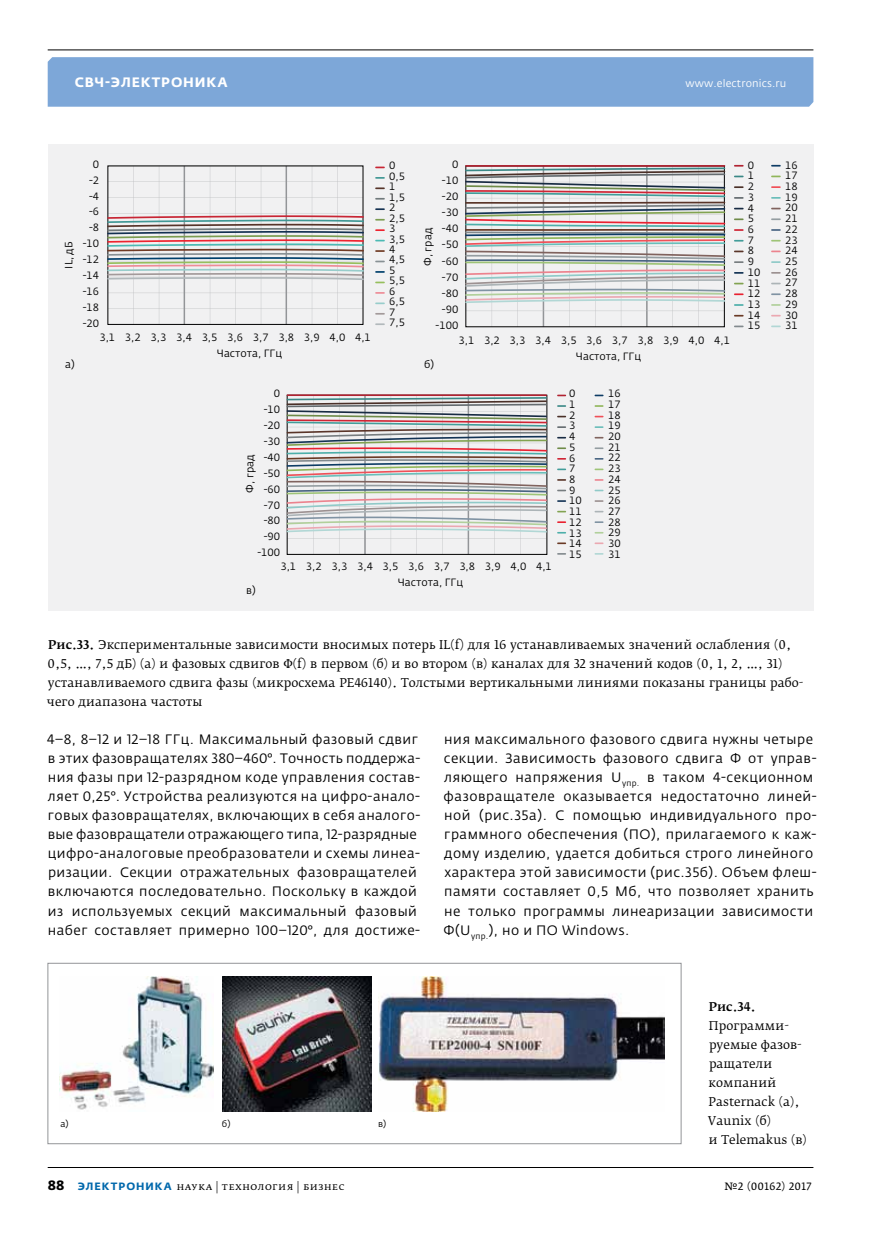
<style>
.page{position:relative;width:881px;height:1234px;background:#fff}
.page>*{position:absolute;margin:0;border:0;box-sizing:border-box;transform-origin:0 0}
.t1{font:13.5px/19px "Fedra Sans Pro";letter-spacing:.035em;color:#000}
.t2{font:700 13.5px "Fedra Sans Alt Pro";letter-spacing:.06em;color:#fff}
.t3{font:12px/19px "Fedra Serif B Pro";letter-spacing:.005em;color:#000}
.t4{font:500 12px "Fedra Serif B Pro";color:#000}
.t5{font:10.5px/10.6px "Fedra Sans Pro";color:#000}
.t6{font:10.5px "Fedra Serif B Pro";letter-spacing:.035em;color:#000}
.t7{font:10.5px "Fedra Sans Pro";letter-spacing:.015em;color:#fff}
.t8{font:10.5px "Fedra Serif A Pro";letter-spacing:.035em;color:#000}
.t9{font:9px "Fedra Sans Pro";color:#000}
.s1{font-weight:500}
.s2{font-family:"Fedra Sans Pro";font-weight:700;font-size:13.5px}
.s3{font-family:"Fedra Sans Alt Pro";font-weight:700;color:#0068ac}
</style>
<div class="page">
<div style="left:48px;top:57px;width:765px;height:50px;background:#7da7d8"></div>
<hr style="left:48px;top:49px;width:765px;height:1px;background:#000">
<hr style="left:48px;top:1166px;width:765px;height:1px;background:#000">
<div style="left:48px;top:145px;width:765px;height:465px;background:#f1f1f2"></div>
<svg style="left:107px;top:165px;width:617px;height:390px"></svg>
<img style="left:107px;top:215px;width:257px;height:65px">
<svg style="left:375px;top:166px;width:9px;height:2px"></svg>
<svg style="left:375px;top:177px;width:9px;height:2px"></svg>
<svg style="left:375px;top:187px;width:9px;height:2px"></svg>
<svg style="left:375px;top:208px;width:9px;height:2px"></svg>
<svg style="left:375px;top:229px;width:9px;height:2px"></svg>
<svg style="left:375px;top:250px;width:9px;height:2px"></svg>
<svg style="left:375px;top:260px;width:9px;height:2px"></svg>
<svg style="left:375px;top:271px;width:9px;height:2px"></svg>
<svg style="left:375px;top:281px;width:9px;height:2px"></svg>
<svg style="left:375px;top:292px;width:9px;height:2px"></svg>
<svg style="left:375px;top:302px;width:9px;height:2px"></svg>
<svg style="left:375px;top:323px;width:9px;height:2px"></svg>
<img style="left:465px;top:165px;width:260px;height:138px">
<svg style="left:734px;top:186px;width:9px;height:2px"></svg>
<svg style="left:734px;top:197px;width:9px;height:2px"></svg>
<svg style="left:734px;top:218px;width:9px;height:2px"></svg>
<svg style="left:734px;top:229px;width:9px;height:2px"></svg>
<svg style="left:734px;top:250px;width:9px;height:2px"></svg>
<svg style="left:734px;top:261px;width:9px;height:2px"></svg>
<svg style="left:734px;top:272px;width:9px;height:2px"></svg>
<svg style="left:734px;top:293px;width:9px;height:2px"></svg>
<svg style="left:734px;top:304px;width:9px;height:2px"></svg>
<svg style="left:734px;top:325px;width:9px;height:2px"></svg>
<svg style="left:771px;top:175px;width:9px;height:2px"></svg>
<svg style="left:771px;top:186px;width:9px;height:2px"></svg>
<svg style="left:771px;top:197px;width:9px;height:2px"></svg>
<svg style="left:771px;top:218px;width:9px;height:2px"></svg>
<svg style="left:771px;top:229px;width:9px;height:2px"></svg>
<svg style="left:771px;top:250px;width:9px;height:2px"></svg>
<svg style="left:771px;top:261px;width:9px;height:2px"></svg>
<svg style="left:771px;top:282px;width:9px;height:2px"></svg>
<svg style="left:771px;top:293px;width:9px;height:2px"></svg>
<svg style="left:771px;top:304px;width:9px;height:2px"></svg>
<svg style="left:771px;top:325px;width:9px;height:2px"></svg>
<img style="left:286px;top:394px;width:260px;height:138px">
<svg style="left:557px;top:394px;width:9px;height:2px"></svg>
<svg style="left:557px;top:405px;width:9px;height:2px"></svg>
<svg style="left:557px;top:415px;width:9px;height:2px"></svg>
<svg style="left:557px;top:426px;width:9px;height:2px"></svg>
<svg style="left:557px;top:447px;width:9px;height:2px"></svg>
<svg style="left:557px;top:468px;width:9px;height:2px"></svg>
<svg style="left:557px;top:489px;width:9px;height:2px"></svg>
<svg style="left:557px;top:500px;width:9px;height:2px"></svg>
<svg style="left:557px;top:510px;width:9px;height:2px"></svg>
<svg style="left:557px;top:521px;width:9px;height:2px"></svg>
<svg style="left:557px;top:542px;width:9px;height:2px"></svg>
<svg style="left:594px;top:394px;width:9px;height:2px"></svg>
<svg style="left:594px;top:405px;width:9px;height:2px"></svg>
<svg style="left:594px;top:415px;width:9px;height:2px"></svg>
<svg style="left:594px;top:426px;width:9px;height:2px"></svg>
<svg style="left:594px;top:447px;width:9px;height:2px"></svg>
<svg style="left:594px;top:468px;width:9px;height:2px"></svg>
<svg style="left:594px;top:489px;width:9px;height:2px"></svg>
<svg style="left:594px;top:500px;width:9px;height:2px"></svg>
<svg style="left:594px;top:510px;width:9px;height:2px"></svg>
<svg style="left:594px;top:521px;width:9px;height:2px"></svg>
<svg style="left:594px;top:542px;width:9px;height:2px"></svg>
<div style="left:48px;top:962px;width:633px;height:181px;border:1px solid #939598"></div>
<img style="left:60px;top:976px;width:153px;height:134px">
<img style="left:222px;top:976px;width:149px;height:134px">
<img style="left:379px;top:976px;width:284px;height:134px">
<p class="t2" style="left:75px;top:74px;width:154px">СВЧ-электроника</p>
<p class="t7" style="left:685px;top:77px;width:102px">www.electronics.ru</p>
<p class="t5" style="left:63px;top:268px;width:29px;rotate:-90deg">IL, дБ</p>
<p class="t5" style="left:65px;top:359px;width:11px">а)</p>
<p class="t5" style="left:93px;top:159px;width:8px">0</p>
<p class="t5" style="left:89px;top:175px;width:12px">-2</p>
<p class="t5" style="left:89px;top:190px;width:12px">-4</p>
<p class="t5" style="left:89px;top:206px;width:12px">-6</p>
<p class="t5" style="left:89px;top:222px;width:12px">-8</p>
<p class="t5" style="left:83px;top:238px;width:18px">-10</p>
<p class="t5" style="left:83px;top:254px;width:18px">-12</p>
<p class="t5" style="left:83px;top:270px;width:18px">-14</p>
<p class="t5" style="left:83px;top:286px;width:18px">-16</p>
<p class="t5" style="left:83px;top:301px;width:18px">-18</p>
<p class="t5" style="left:83px;top:317px;width:18px">-20</p>
<p class="t5" style="left:389px;top:160px;width:17px">0<br>0,5<br>1<br>1,5<br>2<br>2,5<br>3<br>3,5<br>4<br>4,5<br>5<br>5,5<br>6<br>6,5<br>7<br>7,5</p>
<p class="t5" style="left:452px;top:159px;width:8px">0</p>
<p class="t5" style="left:747px;top:160px;width:14px">0<br>1<br>2<br>3<br>4<br>5<br>6<br>7<br>8<br>9<br>10<br>11<br>12<br>13<br>14<br>15</p>
<p class="t5" style="left:784px;top:160px;width:14px;text-align:justify">16<br>17<br>18<br>19<br>20<br>21<br>22<br>23<br>24<br>25<br>26<br>27<br>28<br>29<br>30<br>31</p>
<p class="t5" style="left:442px;top:175px;width:18px">-10</p>
<p class="t5" style="left:442px;top:191px;width:18px">-20</p>
<p class="t5" style="left:442px;top:207px;width:18px">-30</p>
<p class="t5" style="left:442px;top:223px;width:18px">-40</p>
<p class="t5" style="left:422px;top:266px;width:39px;rotate:-90deg">Ф, град</p>
<p class="t5" style="left:442px;top:239px;width:18px">-50</p>
<p class="t5" style="left:442px;top:255px;width:18px">-60</p>
<p class="t5" style="left:442px;top:271px;width:18px">-70</p>
<p class="t5" style="left:442px;top:288px;width:18px">-80</p>
<p class="t5" style="left:442px;top:304px;width:18px">-90</p>
<p class="t5" style="left:435px;top:320px;width:24px">-100</p>
<p class="t5" style="left:99px;top:332px;width:273px">3,1 3,2 3,3 3,4 3,5 3,6 3,7 3,8 3,9 4,0 4,1</p>
<p class="t5" style="left:217px;top:348px;width:67px">Частота, ГГц</p>
<p class="t5" style="left:424px;top:359px;width:11px">б)</p>
<p class="t5" style="left:575px;top:332px;width:155px;line-height:16px;text-indent:-117px">3,1 3,2 3,3 3,4 3,5 3,6 3,7 3,8 3,9 4,0 4,1<br>Частота, ГГц</p>
<p class="t5" style="left:274px;top:388px;width:8px">0</p>
<p class="t5" style="left:569px;top:388px;width:14px">0<br>1<br>2<br>3<br>4<br>5<br>6<br>7<br>8<br>9<br>10<br>11<br>12<br>13<br>14<br>15</p>
<p class="t5" style="left:264px;top:404px;width:18px">-10</p>
<p class="t5" style="left:264px;top:420px;width:18px">-20</p>
<p class="t5" style="left:264px;top:436px;width:18px">-30</p>
<p class="t5" style="left:264px;top:451px;width:18px">-40</p>
<p class="t5" style="left:244px;top:492px;width:39px;rotate:-90deg">Ф, град</p>
<p class="t5" style="left:264px;top:467px;width:18px">-50</p>
<p class="t5" style="left:264px;top:483px;width:18px">-60</p>
<p class="t5" style="left:264px;top:499px;width:18px">-70</p>
<p class="t5" style="left:264px;top:515px;width:18px">-80</p>
<p class="t5" style="left:264px;top:531px;width:18px">-90</p>
<p class="t5" style="left:257px;top:547px;width:24px">-100</p>
<p class="t5" style="left:246px;top:584px;width:11px">в)</p>
<p class="t5" style="left:397px;top:558px;width:155px;line-height:16px;text-indent:-117px">3,1 3,2 3,3 3,4 3,5 3,6 3,7 3,8 3,9 4,0 4,1<br>Частота, ГГц</p>
<p class="t5" style="left:608px;top:388px;width:14px;text-align:justify">16<br>17<br>18<br>19<br>20<br>21<br>22<br>23<br>24<br>25<br>26<br>27<br>28<br>29<br>30<br>31</p>
<p class="t3" style="left:47px;top:635px;width:757px"><span class="s1">Рис.33.</span> Экспериментальные зависимости вносимых потерь IL(f) для 16 устанавливаемых значений ослабления (0, 0,5, …, 7,5 дБ) (а) и фазовых сдвигов Φ(f) в первом (б) и во втором (в) каналах для 32 значений кодов (0, 1, 2, …, 31) устанавливаемого сдвига фазы (микросхема PE46140). Толстыми вертикальными линиями показаны границы рабо&shy;чего диапазона частоты</p>
<p class="t1" style="left:47px;top:729px;width:374px">4–8, 8–12 и 12–18 ГГц. Максимальный фазовый сдвиг в этих фазовращателях 380–460°. Точность поддержа&shy;ния фазы при 12-разрядном коде управления состав&shy;ляет 0,25°. Устройства реализуются на цифро-анало&shy;говых фазовращателях, включающих в себя аналого&shy;вые фазовращатели отражающего типа, 12-разрядные цифро-аналоговые преобразователи и схемы линеа&shy;ризации. Секции отражательных фазовращателей включаются последовательно. Поскольку в каждой из используемых секций максимальный фазовый набег составляет примерно 100–120°, для достиже-</p>
<p class="t1" style="left:443px;top:729px;width:374px">ния максимального фазового сдвига нужны четыре секции. Зависимость фазового сдвига Φ от управ&shy;ляющего напряжения U<sub>упр.</sub> в таком 4-секционном фазовращателе оказывается недостаточно линей&shy;ной (рис.35а). С помощью индивидуального про&shy;граммного обеспечения (ПО), прилагаемого к каж&shy;дому изделию, удается добиться строго линейного характера этой зависимости (рис.35б). Объем флеш&shy;памяти составляет 0,5 Мб, что позволяет хранить не только программы линеаризации зависимости Φ(U<sub>упр.</sub>), но и ПО Windows.</p>
<p class="t9" style="left:60px;top:1117px;width:10px">a)</p>
<p class="t9" style="left:222px;top:1117px;width:10px">б)</p>
<p class="t9" style="left:378px;top:1117px;width:10px">в)</p>
<p class="t4" style="left:708px;top:998px;width:48px">Рис.34.</p>
<p class="t3" style="left:707px;top:1015px;width:100px">Программи&shy;руемые фазов&shy;ращатели компаний<br>Pasternack (а),<br>Vaunix (б)<br>и Telemakus (в)</p>
<p class="t6" style="left:48px;top:1179px;width:298px"><span class="s2">88</span> <span class="s3">ЭЛЕКТРОНИКА</span> наука | технология | бизнес</p>
<p class="t8" style="left:724px;top:1179px;width:88px">№2 (00162) 2017</p>
</div>
